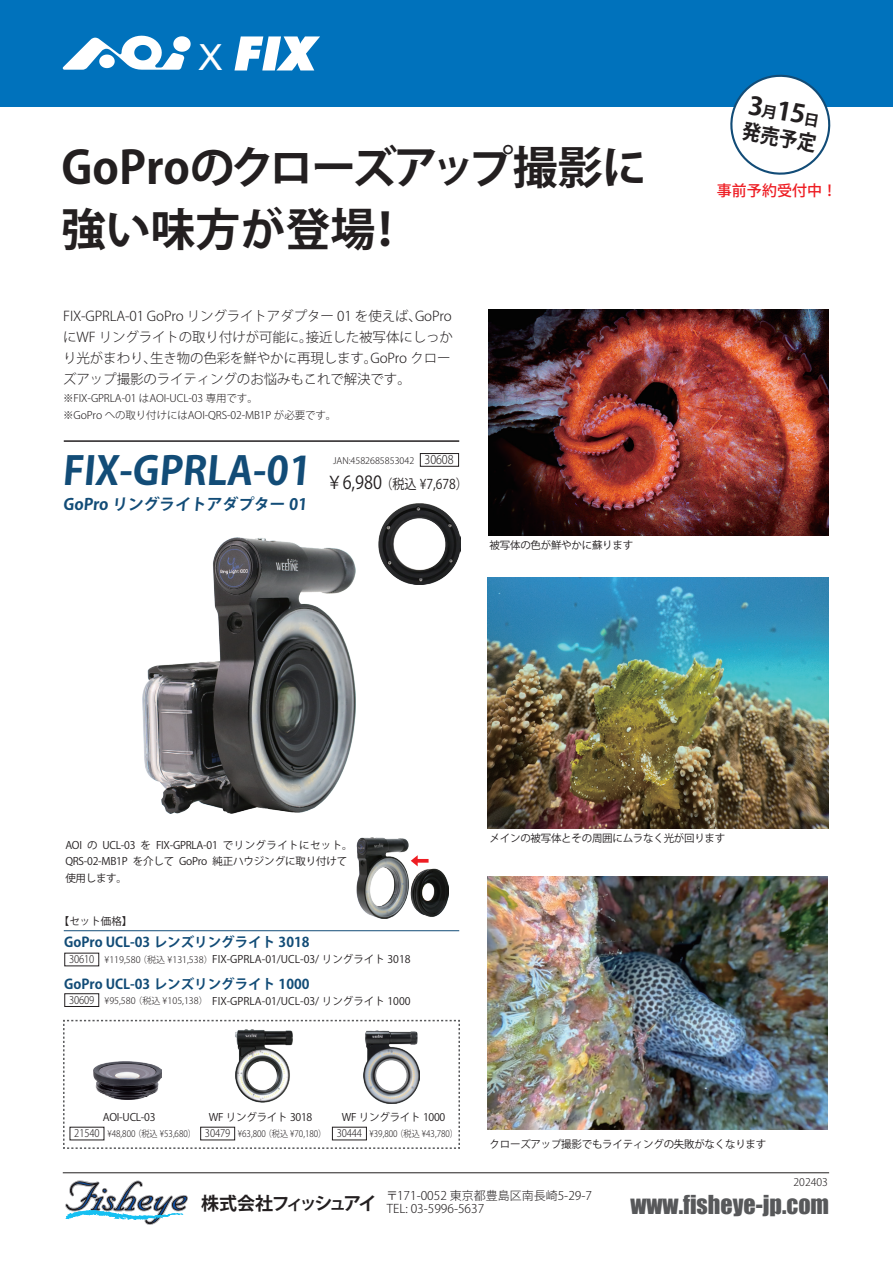
<style>
.page{position:relative;width:893px;height:1263px;background:#fff}
.page>*{position:absolute;margin:0;border:0;box-sizing:border-box;transform-origin:0 0}
.t1{font:700 45px/61.8px "Koz Go Pro";letter-spacing:-.01em;color:#231f20}
.t2{font:700 38.85px "Koz Go Pro";color:#124c77}
.t3{font:36px "Arial";color:#fff}
.t4{font:700 24.9px "Koz Go Pro";color:#231f20;scale:1.05 1}
.t5{font:24px "Impact";color:#57585a}
.t6{font:700 20.85px "Koz Go Pro";color:#231f20;scale:.9 1}
.t7{font:700 15.75px "Koz Go Pro";color:#124c77}
.t8{font:500 15px "Koz Go Pro";color:#ee1d23}
.t9{font:300 13.5px/21px "Koz Go Pro";letter-spacing:-.01em;color:#231f20}
.t10{font:700 13.5px "Koz Go Pro";color:#124c77}
.t11{font:13.5px "Koz Go Pro";color:#231f20;scale:.9 1}
.t12{font:300 12px/13.5px "Koz Go Pro";color:#231f20}
.t13{font:300 12px "Koz Go Pro";color:#231f20;scale:.9 1}
.t14{font:10.5px/16.5px "Koz Go Pro";letter-spacing:-.025em;color:#231f20}
.t15{font:300 10.5px/16.5px "Koz Go Pro";letter-spacing:-.01em;color:#231f20}
.t16{font:10.5px "Koz Go Pro";color:#231f20}
.t17{font:300 10.5px "Koz Go Pro";letter-spacing:-.01em;color:#231f20;scale:.9 1}
.t18{font:300 9px "Koz Go Pro";color:#231f20}
.t19{font:300 9px "Koz Go Pro";color:#231f20;scale:.9 1}
.s1{font-size:18px}
.s2{font-size:15px}
.s3{font-size:10.5px}
</style>
<div class="page">
<div style="left:0;top:0;width:893px;height:106px;background:#0072bc"></div>
<hr style="left:64px;top:440px;width:395px;height:2px;background:#231f20">
<hr style="left:64px;top:930px;width:395px;height:1px;background:#124c77">
<hr style="left:63px;top:1172px;width:766px;height:1px;background:#231f20">
<svg style="left:65px;top:1180px;width:123px;height:45px"></svg>
<div style="left:420px;top:453px;width:39px;height:13px;border:1px solid #231f20"></div>
<img style="left:488px;top:876px;width:340px;height:254px">
<img style="left:488px;top:309px;width:341px;height:227px">
<img style="left:142px;top:537px;width:213px;height:277px">
<img style="left:379px;top:503px;width:82px;height:82px">
<img style="left:488px;top:577px;width:340px;height:251px">
<img style="left:356px;top:837px;width:92px;height:82px">
<svg style="left:411px;top:855px;width:18px;height:11px"></svg>
<div style="left:65px;top:993px;width:34px;height:14px;border:1px solid #231f20"></div>
<svg style="left:63px;top:1019px;width:397px;height:130px"></svg>
<svg style="left:727px;top:74px;width:106px;height:101px"></svg>
<svg style="left:63px;top:36px;width:128px;height:34px"></svg>
<svg style="left:234px;top:36px;width:86px;height:34px"></svg>
<h3 class="t3" style="left:199px;top:34px;width:26px">X</h3>
<h1 class="t1" style="left:61px;top:140px;width:587px">GoProのクローズアップ撮影に強い味方が登場！　</h1>
<p class="t9" style="left:63px;top:306px;width:391px">FIX-GPRLA-01 GoPro リングライトアダプター 01 を使えば、GoProにWF リングライトの取り付けが可能に。接近した被写体にしっかり光がまわり、生き物の色彩を鮮やかに再現します。GoPro クローズアップ撮影のライティングのお悩みもこれで解決です。</p>
<p class="t15" style="left:63px;top:390px;width:275px">※FIX-GPRLA-01 はAOI-UCL-03 専用です。<br>※GoPro への取り付けにはAOI-QRS-02-MB1P が必要です。</p>
<h2 class="t2" style="left:62px;top:445px;width:254px">FIX-GPRLA-01</h2>
<h3 class="t7" style="left:63px;top:494px;width:247px">GoPro リングライトアダプター 01</h3>
<p class="t18" style="left:333px;top:455px;width:83px">JAN:4582685853042</p>
<p class="t13" style="left:425px;top:452px;width:34px">30608</p>
<p class="t11" style="left:326px;top:475px;width:159px"><span class="s1">￥6,980</span>（税込 ¥7,678）</p>
<p class="t14" style="left:490px;top:537px;width:145px">被写体の色が鮮やかに蘇ります</p>
<h3 class="t4" style="left:751px;top:89px;width:70px;rotate:10deg">3<span class="s2">月</span>15<span class="s2">日</span></h3>
<h3 class="t6" style="left:745px;top:117px;width:85px;rotate:10deg">発売予定</h3>
<h3 class="t8" style="left:717px;top:181px;width:121px">事前予約受付中！</h3>
<p class="t14" style="left:65px;top:837px;width:289px">AOI の UCL-03 を FIX-GPRLA-01 でリングライトにセット。<br>QRS-02-MB1P を介して GoPro 純正ハウジングに取り付けて使用します。</p>
<p class="t14" style="left:59px;top:913px;width:75px">【セット価格】</p>
<p class="t10" style="left:64px;top:933px;width:247px">GoPro UCL-03 レンズリングライト 3018</p>
<p class="t16" style="left:212px;top:953px;width:200px">FIX-GPRLA-01/UCL-03/ リングライト 3018</p>
<p class="t10" style="left:64px;top:975px;width:247px">GoPro UCL-03 レンズリングライト 1000</p>
<p class="t16" style="left:212px;top:994px;width:200px">FIX-GPRLA-01/UCL-03/ リングライト 1000</p>
<p class="t18" style="left:69px;top:954px;width:145px"><span class="s3">30610</span> ¥119,580 （税込 ¥131,538）</p>
<p class="t18" style="left:69px;top:994px;width:140px"><span class="s3">30609</span> ¥95,580 （税込 ¥105,138）</p>
<p class="t14" style="left:490px;top:830px;width:237px">メインの被写体とその周囲にムラなく光が回ります</p>
<p class="t14" style="left:209px;top:1109px;width:105px">WF リングライト 3018</p>
<p class="t19" style="left:238px;top:1128px;width:100px">¥63,800 （税込 ¥70,180）</p>
<p class="t14" style="left:103px;top:1109px;width:54px">AOI-UCL-03</p>
<p class="t19" style="left:107px;top:1128px;width:138px">¥48,800 （税込 ¥53,680） <span class="s3">30479</span></p>
<p class="t17" style="left:74px;top:1126px;width:30px">21540</p>
<p class="t14" style="left:342px;top:1109px;width:105px">WF リングライト 1000</p>
<p class="t19" style="left:369px;top:1128px;width:100px">¥39,800 （税込 ¥43,780）</p>
<p class="t17" style="left:337px;top:1126px;width:30px">30444</p>
<p class="t14" style="left:490px;top:1136px;width:278px">クローズアップ撮影でもライティングの失敗がなくなります</p>
<p class="t15" style="left:794px;top:1174px;width:36px">202403</p>
<p class="t12" style="left:201px;top:1189px;width:392px;text-indent:185px">〒171-0052 東京都豊島区南長崎5-29-7<sup>株式会社フィッシュアイ</sup> TEL: 03-5996-5637</p>
<h3 class="t5" style="left:630px;top:1185px;width:200px">www.fisheye-jp.com</h3>
</div>
